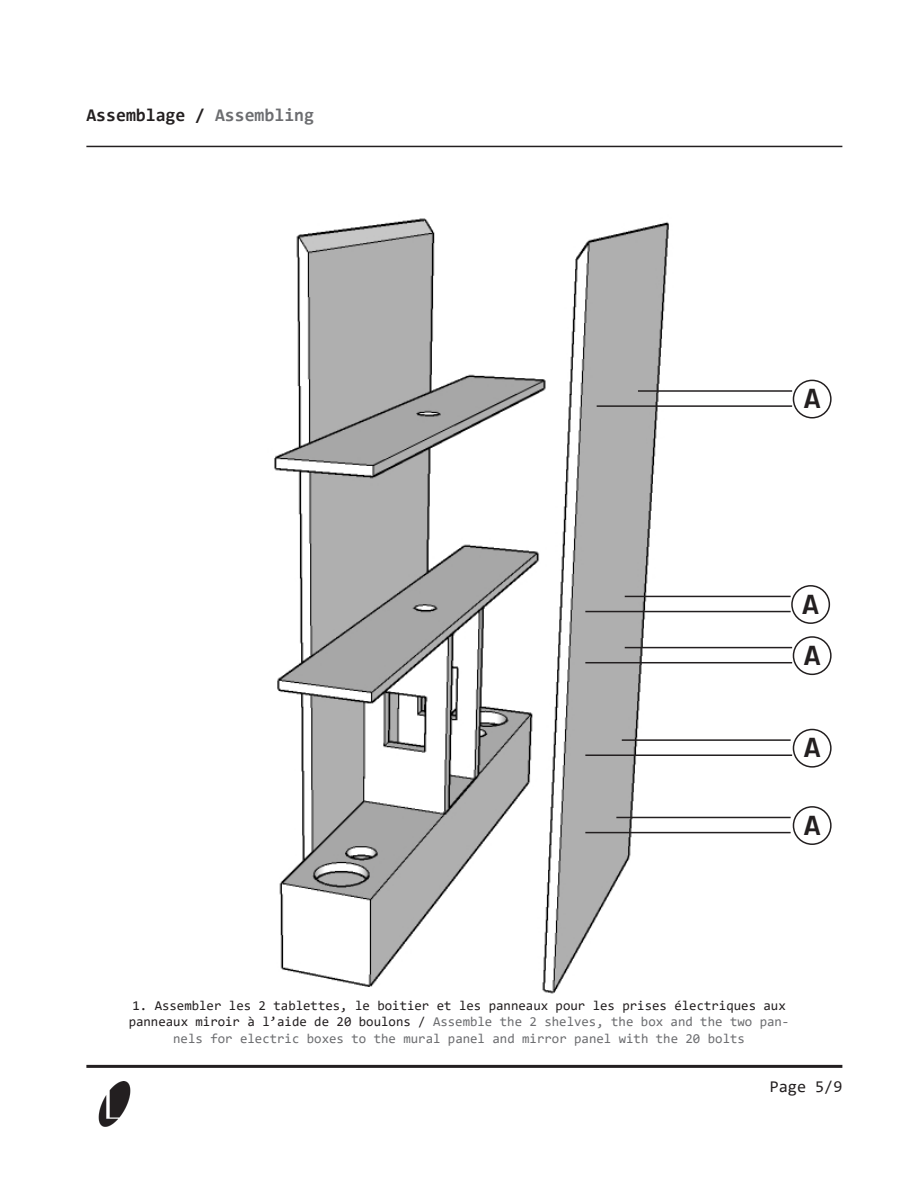
<style>
.page{position:relative;width:918px;height:1188px;background:#fff}
.page>*{position:absolute;margin:0;border:0;box-sizing:border-box;transform-origin:0 0}
.t1{font:700 18px "Consolas";color:#231f20}
.t2{font:16.5px "Consolas";color:#231f20}
.t3{font:13.5px/16.2px "Consolas";color:#231f20;text-align:center}
.s1{color:#6c6d70}
</style>
<div class="page">
<img style="left:274px;top:218px;width:403px;height:776px">
<hr style="left:86px;top:1065px;width:756px;height:3px;background:#231f20">
<img style="left:98px;top:1082px;width:33px;height:45px">
<hr style="left:585px;top:611px;width:206px;height:1px;background:#231f20">
<hr style="left:625px;top:596px;width:166px;height:1px;background:#231f20">
<div style="left:791px;top:585px;width:39px;height:39px;border:2px solid #231f20;border-radius:50%"></div>
<hr style="left:585px;top:662px;width:207px;height:1px;background:#231f20">
<hr style="left:625px;top:647px;width:167px;height:1px;background:#231f20">
<div style="left:793px;top:636px;width:39px;height:39px;border:2px solid #231f20;border-radius:50%"></div>
<hr style="left:585px;top:754px;width:207px;height:2px;background:#231f20">
<hr style="left:622px;top:739px;width:169px;height:2px;background:#231f20">
<div style="left:793px;top:729px;width:39px;height:39px;border:2px solid #231f20;border-radius:50%"></div>
<hr style="left:585px;top:832px;width:206px;height:1px;background:#231f20">
<hr style="left:616px;top:817px;width:175px;height:1px;background:#231f20">
<div style="left:793px;top:806px;width:39px;height:39px;border:2px solid #231f20;border-radius:50%"></div>
<hr style="left:597px;top:405px;width:195px;height:2px;background:#231f20">
<hr style="left:638px;top:390px;width:154px;height:2px;background:#231f20">
<div style="left:793px;top:380px;width:39px;height:39px;border:2px solid #231f20;border-radius:50%"></div>
<hr style="left:86px;top:146px;width:756px;height:1px;background:#231f20">
<p class="t1" style="left:86px;top:104px;width:229px">Assemblage / <span class="s1">Assembling</span></p>
<p class="t3" style="left:129px;top:997px;width:662px">1. Assembler les 2 tablettes, le boitier et les panneaux pour les prises électriques aux panneaux miroir à l’aide de 20 boulons / <span class="s1">Assemble the 2 shelves, the box and the two pan&shy;nels for electric boxes to the mural panel and mirror panel with the 20 bolts</span></p>
<p class="t2" style="left:770px;top:1075px;width:74px">Page 5/9</p>
</div>
